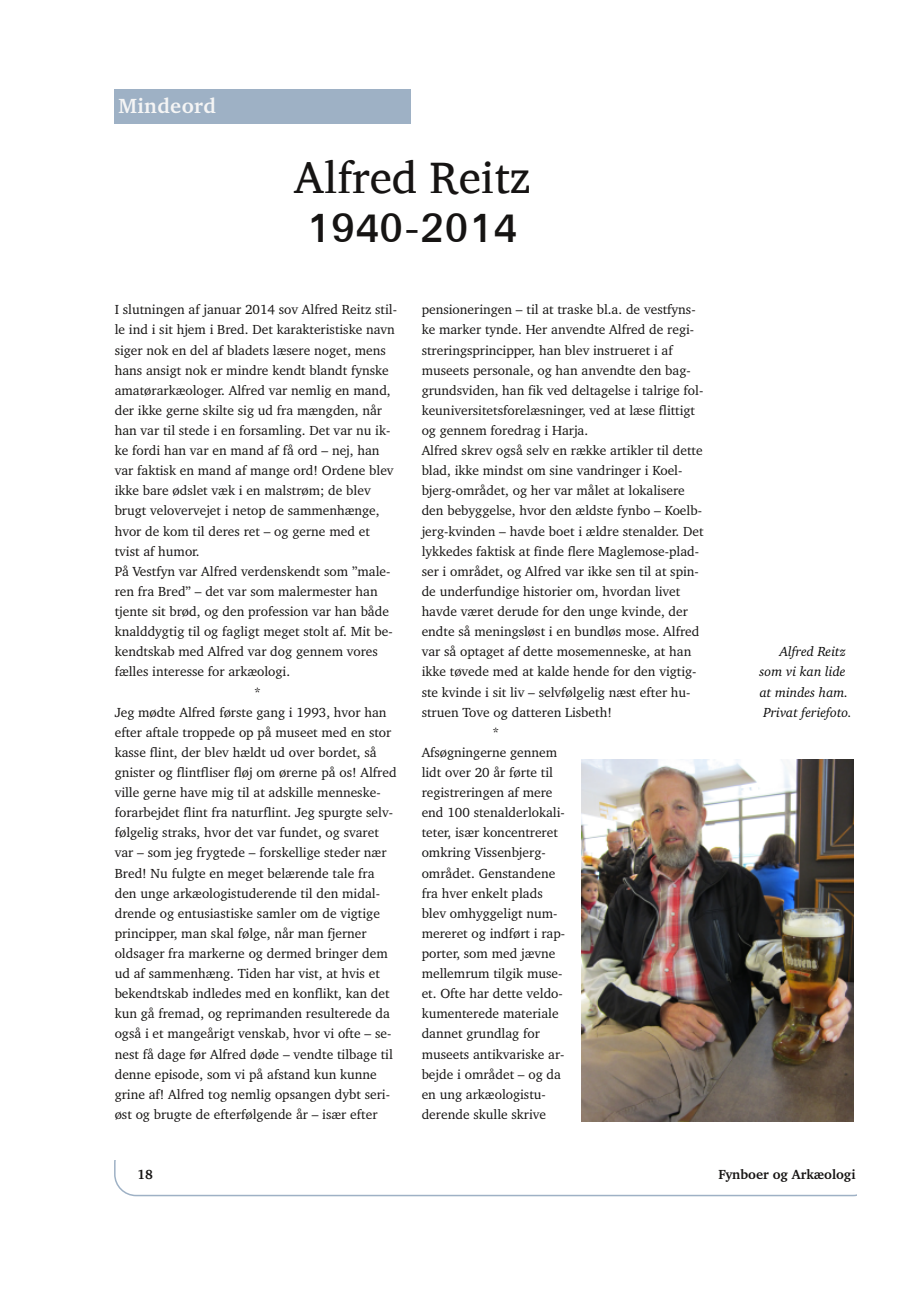
<style>
.page{position:relative;width:919px;height:1289px;background:#fff}
.page>*{position:absolute;margin:0;border:0;box-sizing:border-box;transform-origin:0 0}
.t1{font:45px/49.5px "Abyssinica SIL";color:#161413}
.t2{font:700 21px "Charter BT";letter-spacing:.02em;color:#f5f5f5}
.t3{font:13.5px "Charter BT";color:#161413}
.t4{font:italic 13.5px/20.1px "Charter BT";color:#080808}
.t5{font:700 13.5px "Charter BT";color:#161413}
</style>
<div class="page">
<div style="left:114px;top:1140px;width:760px;height:55px;border:2px solid #9eb1c5;border-radius:21px"></div>
<div style="left:94px;top:1130px;width:781px;height:29px;background:#fff"></div>
<div style="left:856px;top:1096px;width:33px;height:136px;background:#fff"></div>
<div style="left:114px;top:90px;width:297px;height:34px;background:#9eb1c5"></div>
<img style="left:581px;top:759px;width:272px;height:362px">
<h2 class="t2" style="left:118px;top:98px;width:99px">Mindeord</h2>
<h1 class="t1" style="left:294px;top:152px;width:238px">Alfred Reitz<br>1940-2014</h1>
<p class="t3" style="left:115px;top:304px;width:284px">I slutningen af januar 2014 sov Alfred Reitz stil-</p>
<p class="t3" style="left:115px;top:324px;width:281px">le ind i sit hjem i Bred. Det karakteristiske navn</p>
<p class="t3" style="left:115px;top:344px;width:272px">siger nok en del af bladets læsere noget, mens</p>
<p class="t3" style="left:115px;top:364px;width:275px">hans ansigt nok er mindre kendt blandt fynske</p>
<p class="t3" style="left:115px;top:385px;width:277px">amatørarkæologer. Alfred var nemlig en mand,</p>
<p class="t3" style="left:115px;top:405px;width:269px">der ikke gerne skilte sig ud fra mængden, når</p>
<p class="t3" style="left:115px;top:425px;width:277px">han var til stede i en forsamling. Det var nu ik-</p>
<p class="t3" style="left:115px;top:445px;width:266px">ke fordi han var en mand af få ord – nej, han</p>
<p class="t3" style="left:115px;top:465px;width:280px">var faktisk en mand af mange ord! Ordene blev</p>
<p class="t3" style="left:115px;top:485px;width:257px">ikke bare ødslet væk i en malstrøm; de blev</p>
<p class="t3" style="left:115px;top:505px;width:266px">brugt velovervejet i netop de sammenhænge,</p>
<p class="t3" style="left:115px;top:525px;width:256px">hvor de kom til deres ret – og gerne med et</p>
<p class="t3" style="left:115px;top:545px;width:86px">tvist af humor.</p>
<p class="t3" style="left:115px;top:565px;width:277px">På Vestfyn var Alfred verdenskendt som ”male-</p>
<p class="t3" style="left:115px;top:586px;width:264px">ren fra Bred” – det var som malermester han</p>
<p class="t3" style="left:115px;top:606px;width:276px">tjente sit brød, og den profession var han både</p>
<p class="t3" style="left:115px;top:626px;width:279px">knalddygtig til og fagligt meget stolt af. Mit be-</p>
<p class="t3" style="left:115px;top:646px;width:265px">kendtskab med Alfred var dog gennem vores</p>
<p class="t3" style="left:115px;top:666px;width:177px">fælles interesse for arkæologi.</p>
<p class="t3" style="left:254px;top:686px;width:8px">*</p>
<p class="t3" style="left:115px;top:706px;width:273px">Jeg mødte Alfred første gang i 1993, hvor han</p>
<p class="t3" style="left:115px;top:726px;width:278px">efter aftale troppede op på museet med en stor</p>
<p class="t3" style="left:115px;top:746px;width:263px">kasse flint, der blev hældt ud over bordet, så</p>
<p class="t3" style="left:115px;top:766px;width:283px">gnister og flintfliser fløj om ørerne på os! Alfred</p>
<p class="t3" style="left:115px;top:787px;width:267px">ville gerne have mig til at adskille menneske-</p>
<p class="t3" style="left:115px;top:807px;width:280px">forarbejdet flint fra naturflint. Jeg spurgte selv-</p>
<p class="t3" style="left:115px;top:827px;width:265px">følgelig straks, hvor det var fundet, og svaret</p>
<p class="t3" style="left:115px;top:847px;width:273px">var – som jeg frygtede – forskellige steder nær</p>
<p class="t3" style="left:115px;top:867px;width:261px">Bred! Nu fulgte en meget belærende tale fra</p>
<p class="t3" style="left:115px;top:887px;width:267px">den unge arkæologistuderende til den midal-</p>
<p class="t3" style="left:115px;top:907px;width:267px">drende og entusiastiske samler om de vigtige</p>
<p class="t3" style="left:115px;top:927px;width:253px">principper, man skal følge, når man fjerner</p>
<p class="t3" style="left:115px;top:947px;width:274px">oldsager fra markerne og dermed bringer dem</p>
<p class="t3" style="left:115px;top:967px;width:266px">ud af sammenhæng. Tiden har vist, at hvis et</p>
<p class="t3" style="left:115px;top:988px;width:276px">bekendtskab indledes med en konflikt, kan det</p>
<p class="t3" style="left:115px;top:1008px;width:277px">kun gå fremad, og reprimanden resulterede da</p>
<p class="t3" style="left:115px;top:1028px;width:278px">også i et mangeårigt venskab, hvor vi ofte – se-</p>
<p class="t3" style="left:115px;top:1048px;width:279px">nest få dage før Alfred døde – vendte tilbage til</p>
<p class="t3" style="left:115px;top:1068px;width:263px">denne episode, som vi på afstand kun kunne</p>
<p class="t3" style="left:115px;top:1088px;width:277px">grine af! Alfred tog nemlig opsangen dybt seri-</p>
<p class="t3" style="left:115px;top:1108px;width:264px">øst og brugte de efterfølgende år – især efter</p>
<p class="t3" style="left:421px;top:304px;width:275px">pensioneringen – til at traske bl.a. de vestfyns-</p>
<p class="t3" style="left:421px;top:324px;width:274px">ke marker tynde. Her anvendte Alfred de regi-</p>
<p class="t3" style="left:421px;top:344px;width:252px">streringsprincipper, han blev instrueret i af</p>
<p class="t3" style="left:421px;top:364px;width:270px">museets personale, og han anvendte den bag-</p>
<p class="t3" style="left:421px;top:385px;width:283px">grundsviden, han fik ved deltagelse i talrige fol-</p>
<p class="t3" style="left:421px;top:405px;width:275px">keuniversitetsforelæsninger, ved at læse flittigt</p>
<p class="t3" style="left:421px;top:425px;width:168px">og gennem foredrag i Harja.</p>
<p class="t3" style="left:421px;top:445px;width:282px">Alfred skrev også selv en række artikler til dette</p>
<p class="t3" style="left:421px;top:465px;width:262px">blad, ikke mindst om sine vandringer i Koel-</p>
<p class="t3" style="left:421px;top:485px;width:264px">bjerg-området, og her var målet at lokalisere</p>
<p class="t3" style="left:421px;top:505px;width:282px">den bebyggelse, hvor den ældste fynbo – Koelb-</p>
<p class="t3" style="left:421px;top:525px;width:283px">jerg-kvinden – havde boet i ældre stenalder. Det</p>
<p class="t3" style="left:421px;top:545px;width:279px">lykkedes faktisk at finde flere Maglemose-plad-</p>
<p class="t3" style="left:421px;top:565px;width:278px">ser i området, og Alfred var ikke sen til at spin-</p>
<p class="t3" style="left:421px;top:586px;width:260px">de underfundige historier om, hvordan livet</p>
<p class="t3" style="left:421px;top:606px;width:268px">havde været derude for den unge kvinde, der</p>
<p class="t3" style="left:421px;top:626px;width:279px">endte så meningsløst i en bundløs mose. Alfred</p>
<p class="t3" style="left:421px;top:646px;width:271px">var så optaget af dette mosemenneske, at han</p>
<p class="t3" style="left:421px;top:666px;width:276px">ikke tøvede med at kalde hende for den vigtig-</p>
<p class="t3" style="left:421px;top:686px;width:270px">ste kvinde i sit liv – selvfølgelig næst efter hu-</p>
<p class="t3" style="left:421px;top:706px;width:192px">struen Tove og datteren Lisbeth!</p>
<p class="t3" style="left:492px;top:726px;width:8px">*</p>
<p class="t3" style="left:421px;top:746px;width:137px">Afsøgningerne gennem</p>
<p class="t3" style="left:421px;top:766px;width:133px">lidt over 20 år førte til</p>
<p class="t3" style="left:421px;top:787px;width:132px">registreringen af mere</p>
<p class="t3" style="left:421px;top:807px;width:145px">end 100 stenalderlokali-</p>
<p class="t3" style="left:421px;top:827px;width:138px">teter, især koncentreret</p>
<p class="t3" style="left:421px;top:847px;width:125px">omkring Vissenbjerg-</p>
<p class="t3" style="left:421px;top:867px;width:135px">området. Genstandene</p>
<p class="t3" style="left:421px;top:887px;width:123px">fra hver enkelt plads</p>
<p class="t3" style="left:421px;top:907px;width:137px">blev omhyggeligt num-</p>
<p class="t3" style="left:421px;top:927px;width:145px">mereret og indført i rap-</p>
<p class="t3" style="left:421px;top:947px;width:135px">porter, som med jævne</p>
<p class="t3" style="left:421px;top:967px;width:142px">mellemrum tilgik muse-</p>
<p class="t3" style="left:421px;top:988px;width:143px">et. Ofte har dette veldo-</p>
<p class="t3" style="left:421px;top:1008px;width:138px">kumenterede materiale</p>
<p class="t3" style="left:421px;top:1028px;width:120px">dannet grundlag for</p>
<p class="t3" style="left:421px;top:1048px;width:144px">museets antikvariske ar-</p>
<p class="t3" style="left:421px;top:1068px;width:141px">bejde i området – og da</p>
<p class="t3" style="left:421px;top:1088px;width:126px">en ung arkæologistu-</p>
<p class="t3" style="left:421px;top:1108px;width:126px">derende skulle skrive</p>
<p class="t4" style="left:759px;top:642px;width:94px;text-indent:20px">Alfred Reitz som vi kan lide at mindes ham.<br>Privat feriefoto.</p>
<p class="t5" style="left:137px;top:1168px;width:17px">18</p>
<p class="t5" style="left:718px;top:1168px;width:139px">Fynboer og Arkæologi</p>
</div>
